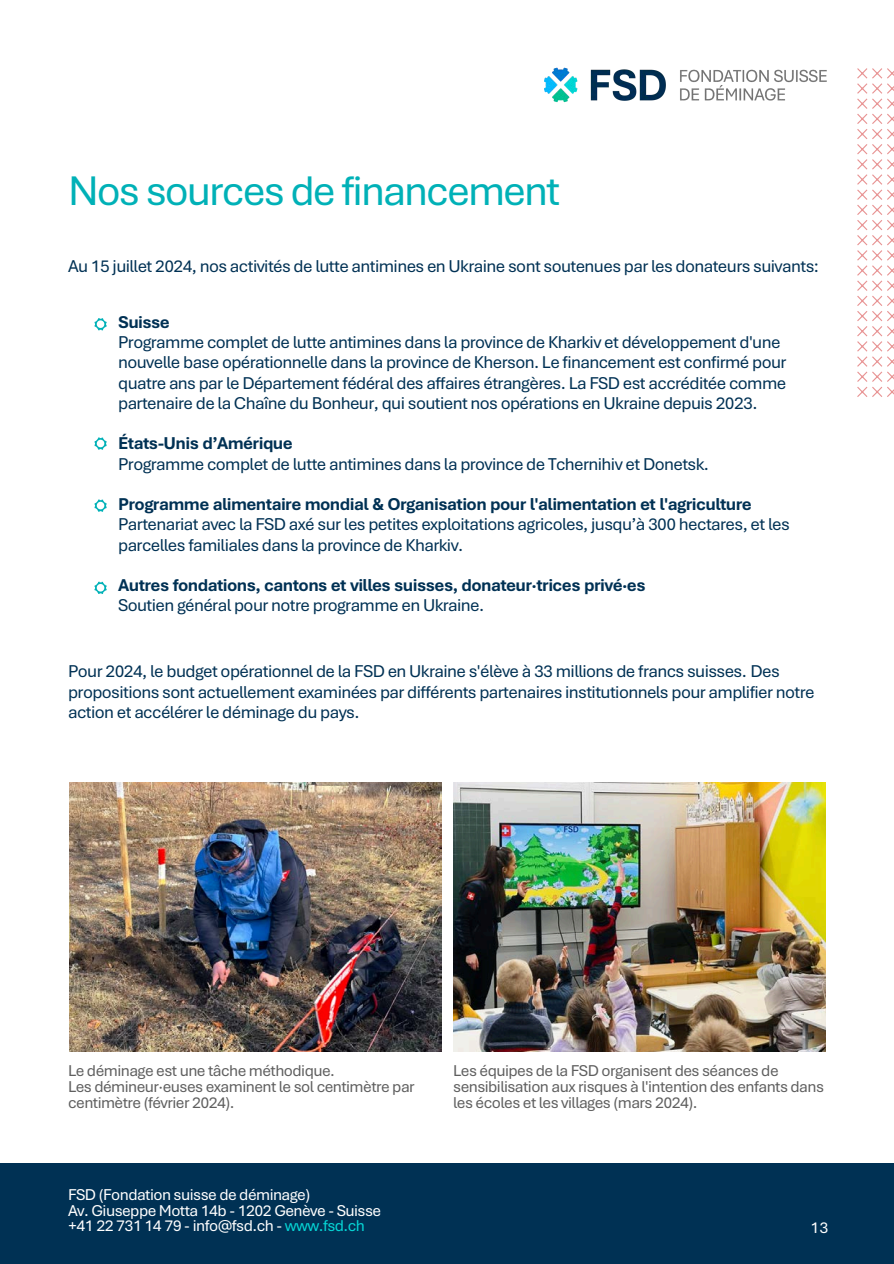
<style>
.page{position:relative;width:894px;height:1264px;background:#fff}
.page>*{position:absolute;margin:0;border:0;box-sizing:border-box;transform-origin:0 0}
.t1{font:43.5px "Bierstadt";letter-spacing:-.045em;color:#00b1b7}
.t2{font:18px/20.2px "Bierstadt";letter-spacing:-.035em;color:#003154}
.t3{font:700 18px/20.2px "Bierstadt";letter-spacing:-.035em;color:#003154}
.t4{font:16.5px/15.8px "Bierstadt";letter-spacing:-.035em;color:#5f5f5f}
.t5{font:16.5px "Bierstadt";letter-spacing:-.035em;color:#fff}
.s1{font-weight:400}
.s2{color:#06d6d6}
</style>
<div class="page">
<img style="left:544px;top:67px;width:283px;height:36px">
<svg style="left:94px;top:318px;width:13px;height:12px"></svg>
<svg style="left:94px;top:437px;width:13px;height:13px"></svg>
<svg style="left:94px;top:499px;width:13px;height:13px"></svg>
<svg style="left:94px;top:581px;width:13px;height:13px"></svg>
<div style="left:0;top:1163px;width:893px;height:100px;background:#003154"></div>
<svg style="left:857px;top:68px;width:36px;height:329px"></svg>
<img style="left:69px;top:782px;width:373px;height:269px">
<img style="left:453px;top:782px;width:372px;height:269px">
<p class="t1" style="left:68px;top:172px;width:493px">Nos sources de financement</p>
<p class="t2" style="left:68px;top:258px;width:752px">Au 15 juillet 2024, nos activités de lutte antimines en Ukraine sont soutenues par les donateurs suivants:</p>
<p class="t3" style="left:118px;top:313px;width:53px">Suisse</p>
<p class="t2" style="left:118px;top:333px;width:669px">Programme complet de lutte antimines dans la province de Kharkiv et développement d'une nouvelle base opérationnelle dans la province de Kherson. Le financement est confirmé pour quatre ans par le Département fédéral des affaires étrangères. La FSD est accréditée comme partenaire de la Chaîne du Bonheur, qui soutient nos opérations en Ukraine depuis 2023.</p>
<p class="t3" style="left:118px;top:435px;width:176px">États-Unis d’Amérique</p>
<p class="t2" style="left:118px;top:455px;width:592px">Programme complet de lutte antimines dans la province de Tchernihiv et Donetsk.</p>
<p class="t3" style="left:118px;top:495px;width:635px">Programme alimentaire mondial &amp; Organisation pour l'alimentation et l'agriculture</p>
<p class="t2" style="left:118px;top:516px;width:673px">Partenariat avec la FSD axé sur les petites exploitations agricoles, jusqu’à 300 hectares, et les parcelles familiales dans la province de Kharkiv.</p>
<p class="t3" style="left:118px;top:576px;width:529px">Autres fondations, cantons et villes suisses, donateur·trices privé·es<br><span class="s1">Soutien général pour notre programme en Ukraine.</span></p>
<p class="t2" style="left:68px;top:663px;width:747px">Pour 2024, le budget opérationnel de la FSD en Ukraine s'élève à 33 millions de francs suisses. Des propositions sont actuellement examinées par différents partenaires institutionnels pour amplifier notre action et accélérer le déminage du pays.</p>
<p class="t4" style="left:68px;top:1064px;width:268px">Le déminage est une tâche méthodique.</p>
<p class="t4" style="left:68px;top:1079px;width:348px">Les démineur·euses examinent le sol centimètre par centimètre (février 2024).</p>
<p class="t5" style="left:68px;top:1187px;width:244px">FSD (Fondation suisse de déminage)</p>
<p class="t5" style="left:68px;top:1203px;width:314px">Av. Giuseppe Motta 14b - 1202 Genève - Suisse</p>
<p class="t5" style="left:68px;top:1219px;width:298px">+41 22 731 14 79 - info@fsd.ch - <span class="s2">www.fsd.ch</span></p>
<p class="t4" style="left:453px;top:1064px;width:372px">Les équipes de la FSD organisent des séances de sensibilisation aux risques à l'intention des enfants dans les écoles et les villages (mars 2024).</p>
<p class="t5" style="left:810px;top:1221px;width:19px">13</p>
</div>
